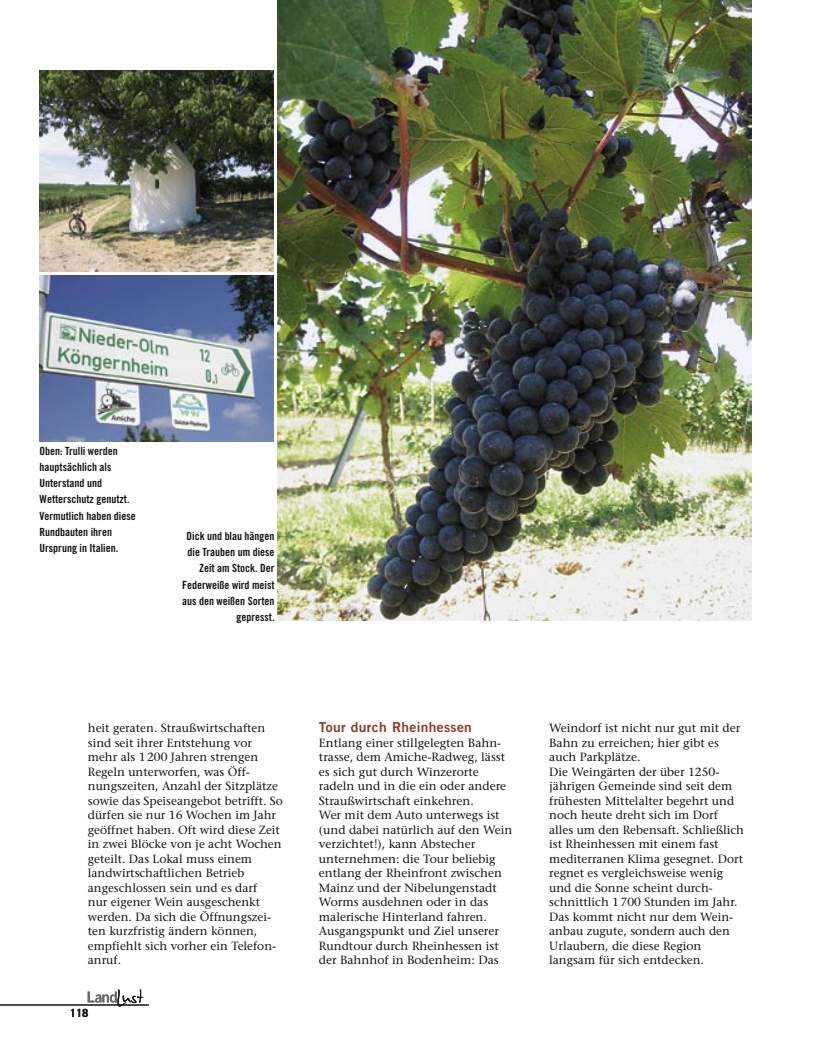
<style>
.page{position:relative;width:815px;height:1053px;background:#fff}
.page>*{position:absolute;margin:0;border:0;box-sizing:border-box;transform-origin:0 0}
._04_Zwischenüberschrift{font:13.75px "Trade Gothic LT Bold Two";letter-spacing:.025em;color:#903728}
._03_Fließtext{font:11.88px/14.5px "Stone Serif LT";color:#141312}
._07_Bildunterschrift{font:11.25px/16.2px "Trade Gothic LT Bold Cond Twenty";color:#141312}
.t1{font:700 11.25px "Trade Gothic LT";color:#141312}
</style>
<div class="page">
<hr style="left:0;top:1004px;width:149px;height:1px;background:#141312">
<svg style="left:88px;top:989px;width:56px;height:17px"></svg>
<img style="left:278px;top:0;width:473px;height:620px">
<img style="left:39px;top:71px;width:234px;height:200px">
<img style="left:39px;top:276px;width:234px;height:165px">
<p class="_07_Bildunterschrift" style="left:40px;top:442px;width:98px">Oben: Trulli werden hauptsächlich als<br>Unterstand und<br>Wetterschutz genutzt.<br>Vermutlich haben diese<br>Rundbauten ihren<br>Ursprung in Italien.</p>
<p class="_07_Bildunterschrift" style="left:182px;top:527px;width:94px;text-align:right">Dick und blau hängen die Trauben um diese<br>Zeit am Stock. Der<br>Federweiße wird meist aus den weißen Sorten gepresst.</p>
<p class="_03_Fließtext" style="left:88px;top:721px;width:196px">heit geraten. Straußwirtschaften sind seit ihrer Entstehung vor mehr als 1 200 Jahren strengen<br>Regeln unterworfen, was Öff&shy;nungszeiten, Anzahl der Sitzplätze sowie das Speiseangebot betrifft. So dürfen sie nur 16 Wochen im Jahr geöffnet haben. Oft wird diese Zeit in zwei Blöcke von je acht Wochen geteilt. Das Lokal muss einem landwirtschaftlichen Betrieb angeschlossen sein und es darf</p>
<p class="_03_Fließtext" style="left:88px;top:894px;width:190px">nur eigener Wein ausgeschenkt werden. Da sich die Öffnungszei&shy;ten kurzfristig ändern können, empfiehlt sich vorher ein Telefon&shy;anruf.</p>
<p class="t1" style="left:70px;top:1005px;width:20px">118</p>
<p class="_04_Zwischenüberschrift" style="left:319px;top:719px;width:154px">Tour durch Rheinhessen</p>
<p class="_03_Fließtext" style="left:319px;top:735px;width:189px">Entlang einer stillgelegten Bahn&shy;trasse, dem Amiche-Radweg, lässt es sich gut durch Winzerorte radeln und in die ein oder andere<br>Straußwirtschaft einkehren.</p>
<p class="_03_Fließtext" style="left:319px;top:808px;width:195px">Wer mit dem Auto unterwegs ist (und dabei natürlich auf den Wein verzichtet!), kann Abstecher unternehmen: die Tour beliebig entlang der Rheinfront zwischen<br>Mainz und der Nibelungenstadt<br>Worms ausdehnen oder in das malerische Hinterland fahren.</p>
<p class="_03_Fließtext" style="left:319px;top:923px;width:182px;text-align:justify">Ausgangspunkt und Ziel unserer Rundtour durch Rheinhessen ist der Bahnhof in Bodenheim: Das</p>
<p class="_03_Fließtext" style="left:549px;top:721px;width:193px">Weindorf ist nicht nur gut mit der<br>Bahn zu erreichen; hier gibt es auch Parkplätze.</p>
<p class="_03_Fließtext" style="left:549px;top:764px;width:196px">Die Weingärten der über 1250- jährigen Gemeinde sind seit dem frühesten Mittelalter begehrt und noch heute dreht sich im Dorf alles um den Rebensaft. Schließlich ist Rheinhessen mit einem fast mediterranen Klima gesegnet. Dort regnet es vergleichsweise wenig und die Sonne scheint durch&shy;schnittlich 1 700 Stunden im Jahr.<br>Das kommt nicht nur dem Wein&shy;anbau zugute, sondern auch den<br>Urlaubern, die diese Region langsam für sich entdecken.</p>
</div>
